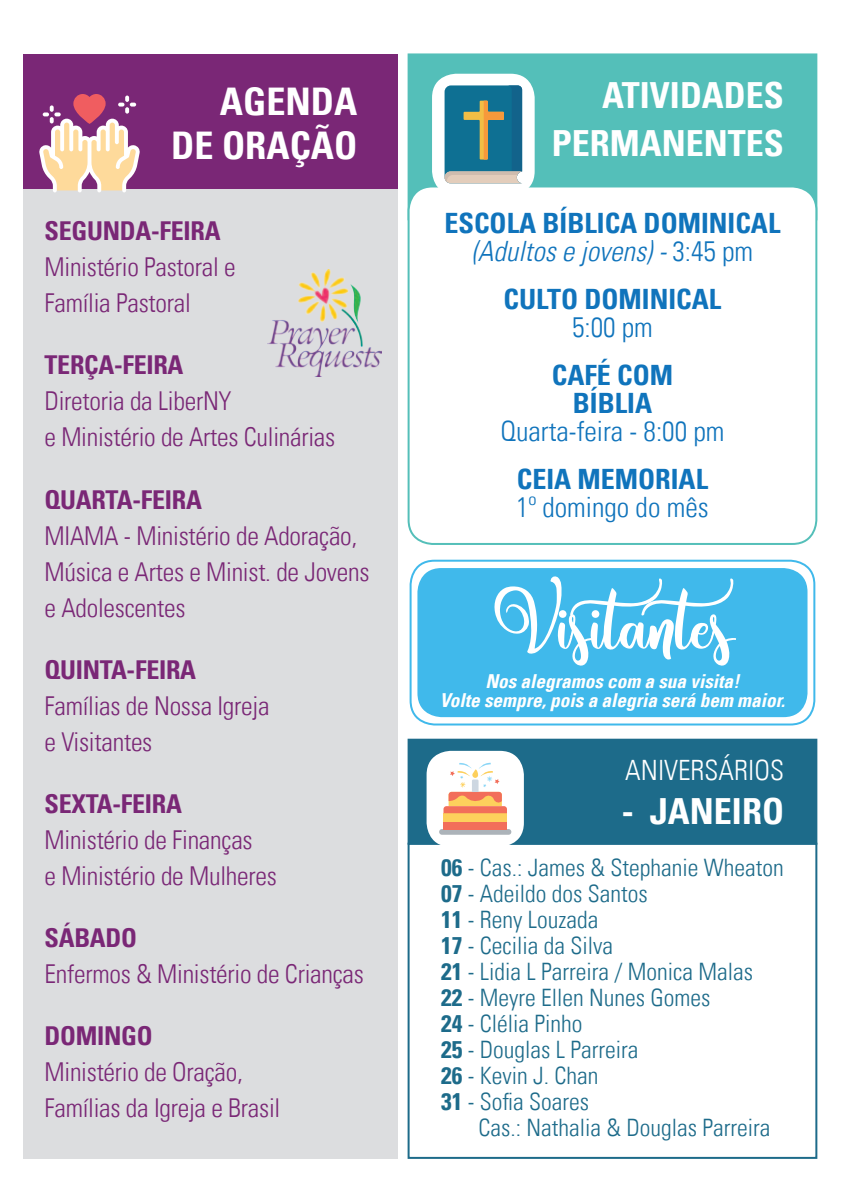
<style>
.page{position:relative;width:842px;height:1191px;background:#fff}
.page>*{position:absolute;margin:0;border:0;box-sizing:border-box;transform-origin:0 0}
.t1{font:63.8px "Amastery Script";color:#fff}
.t2{font:700 condensed 38px "Univers LT";color:#fff}
.t3{font:700 condensed 36px "Univers LT";color:#fff}
.t4{font:700 condensed 28px "Univers LT";color:#1074bc}
.t5{font:300 condensed 28px "Univers LT";color:#1074bc}
.t6{font:italic 300 condensed 28px "Univers LT";color:#1074bc}
.t7{font:300 condensed 28px "Univers LT";color:#fff}
.t8{font:300 condensed 26px/36px "Univers LT";letter-spacing:-.01em;color:#7a2776}
.t9{font:700 condensed 26px "Univers LT";letter-spacing:-.01em;color:#7a2776}
.t10{font:300 condensed 24px "Univers LT";color:#1d6b8a}
.t11{font:italic 700 condensed 19.2px "Univers LT";color:#fff}
.s1{font-style:normal}
.s2{font-weight:700}
</style>
<div class="page">
<div style="left:408px;top:842px;width:409px;height:316px;background:#fff;border:2px solid #1d6b8a"></div>
<div style="left:417px;top:568px;width:390px;height:149px;background:#40b9eb;border-radius:24px"></div>
<div style="left:410px;top:559px;width:405px;height:166px;border:2px solid #40b9eb;border-radius:24px"></div>
<div style="left:408px;top:53px;width:409px;height:167px;background:#54bfb9;border:2px solid #54bfb9"></div>
<div style="left:409px;top:186px;width:407px;height:358px;background:#fff;border-radius:24px"></div>
<div style="left:408px;top:185px;width:409px;height:360px;border:2px solid #54bfb9;border-radius:24px"></div>
<div style="left:432px;top:74px;width:103px;height:121px;background:#fff;border-radius:24px"></div>
<svg style="left:445px;top:85px;width:77px;height:98px;background:#3f7f8f"></svg>
<div style="left:408px;top:738px;width:409px;height:106px;background:#1d6b8a;border:2px solid #1d6b8a"></div>
<div style="left:427px;top:751px;width:97px;height:95px;background:#fff;border-radius:24px"></div>
<div style="left:439px;top:829px;width:72px;height:5px;background:#acb3b9;border-radius:3px"></div>
<div style="left:443px;top:813px;width:64px;height:9px;background:#fdd05c"></div>
<div style="left:443px;top:822px;width:64px;height:7px;background:#f26e5a"></div>
<svg style="left:443px;top:763px;width:64px;height:50px"></svg>
<div style="left:24px;top:86px;width:374px;height:1072px;background:#dcdddf"></div>
<div style="left:24px;top:54px;width:374px;height:135px;background:#7a2776"></div>
<img style="left:268px;top:269px;width:113px;height:107px">
<svg style="left:39px;top:94px;width:101px;height:98px"></svg>
<p class="t2" style="left:220px;top:78px;width:139px">AGENDA</p>
<p class="t2" style="left:171px;top:123px;width:188px">DE ORAÇÃO</p>
<p class="t9" style="left:45px;top:215px;width:177px">SEGUNDA-FEIRA</p>
<p class="t8" style="left:45px;top:249px;width:193px">Ministério Pastoral e</p>
<p class="t8" style="left:45px;top:285px;width:148px">Família Pastoral</p>
<p class="t9" style="left:45px;top:349px;width:140px">TERÇA-FEIRA</p>
<p class="t8" style="left:45px;top:383px;width:189px">Diretoria da LiberNY</p>
<p class="t8" style="left:45px;top:419px;width:292px">e Ministério de Artes Culinárias</p>
<p class="t9" style="left:45px;top:483px;width:159px">QUARTA-FEIRA</p>
<p class="t8" style="left:45px;top:517px;width:326px">MIAMA - Ministério de Adoração,<br>Música e Artes e Minist. de Jovens e Adolescentes</p>
<p class="t9" style="left:45px;top:653px;width:153px">QUINTA-FEIRA</p>
<p class="t8" style="left:45px;top:687px;width:227px">Famílias de Nossa Igreja</p>
<p class="t8" style="left:45px;top:723px;width:109px">e Visitantes</p>
<p class="t9" style="left:45px;top:787px;width:139px">SEXTA-FEIRA</p>
<p class="t8" style="left:45px;top:821px;width:210px">Ministério de Finanças</p>
<p class="t8" style="left:45px;top:857px;width:234px">e Ministério de Mulheres</p>
<p class="t9" style="left:45px;top:921px;width:94px">SÁBADO</p>
<p class="t8" style="left:45px;top:955px;width:321px">Enfermos &amp; Ministério de Crianças</p>
<p class="t9" style="left:45px;top:1019px;width:110px">DOMINGO</p>
<p class="t8" style="left:45px;top:1053px;width:200px">Ministério de Oração,</p>
<p class="t8" style="left:45px;top:1089px;width:237px">Famílias da Igreja e Brasil</p>
<p class="t3" style="left:602px;top:73px;width:183px">ATIVIDADES</p>
<p class="t3" style="left:552px;top:121px;width:234px">PERMANENTES</p>
<p class="t4" style="left:444px;top:206px;width:338px">ESCOLA BÍBLICA DOMINICAL</p>
<p class="t6" style="left:472px;top:234px;width:283px">(Adultos e jovens) - <span class="s1">3:45 pm</span></p>
<p class="t4" style="left:504px;top:282px;width:219px">CULTO DOMINICAL</p>
<p class="t5" style="left:572px;top:310px;width:82px">5:00 pm</p>
<p class="t4" style="left:552px;top:358px;width:123px">CAFÉ COM</p>
<p class="t4" style="left:573px;top:386px;width:81px">BÍBLIA</p>
<p class="t5" style="left:500px;top:414px;width:225px">Quarta-feira - 8:00 pm</p>
<p class="t4" style="left:517px;top:462px;width:193px">CEIA MEMORIAL</p>
<p class="t5" style="left:516px;top:490px;width:194px">1º domingo do mês</p>
<p class="t1" style="left:492px;top:589px;width:278px">Visitantes</p>
<p class="t11" style="left:485px;top:669px;width:256px">Nos alegramos com a sua visita!</p>
<p class="t11" style="left:440px;top:689px;width:347px">Volte sempre, pois a alegria será bem maior.</p>
<p class="t7" style="left:625px;top:753px;width:160px">ANIVERSÁRIOS</p>
<p class="t3" style="left:622px;top:788px;width:164px">- JANEIRO</p>
<p class="t10" style="left:441px;top:852px;width:344px"><span class="s2">06</span> - Cas.: James &amp; Stephanie Wheaton</p>
<p class="t10" style="left:441px;top:878px;width:208px"><span class="s2">07</span> - Adeildo dos Santos</p>
<p class="t10" style="left:441px;top:904px;width:159px"><span class="s2">11</span> - Reny Louzada</p>
<p class="t10" style="left:441px;top:930px;width:173px"><span class="s2">17</span> - Cecilia da Silva</p>
<p class="t10" style="left:441px;top:956px;width:313px"><span class="s2">21</span> - Lidia L Parreira / Monica Malas</p>
<p class="t10" style="left:441px;top:982px;width:271px"><span class="s2">22</span> - Meyre Ellen Nunes Gomes</p>
<p class="t10" style="left:441px;top:1008px;width:143px"><span class="s2">24</span> - Clélia Pinho</p>
<p class="t10" style="left:441px;top:1034px;width:199px"><span class="s2">25</span> - Douglas L Parreira</p>
<p class="t10" style="left:441px;top:1060px;width:159px"><span class="s2">26</span> - Kevin J. Chan</p>
<p class="t10" style="left:441px;top:1086px;width:149px"><span class="s2">31</span> - Sofia Soares</p>
<p class="t10" style="left:478px;top:1112px;width:293px">Cas.: Nathalia &amp; Douglas Parreira</p>
</div>
